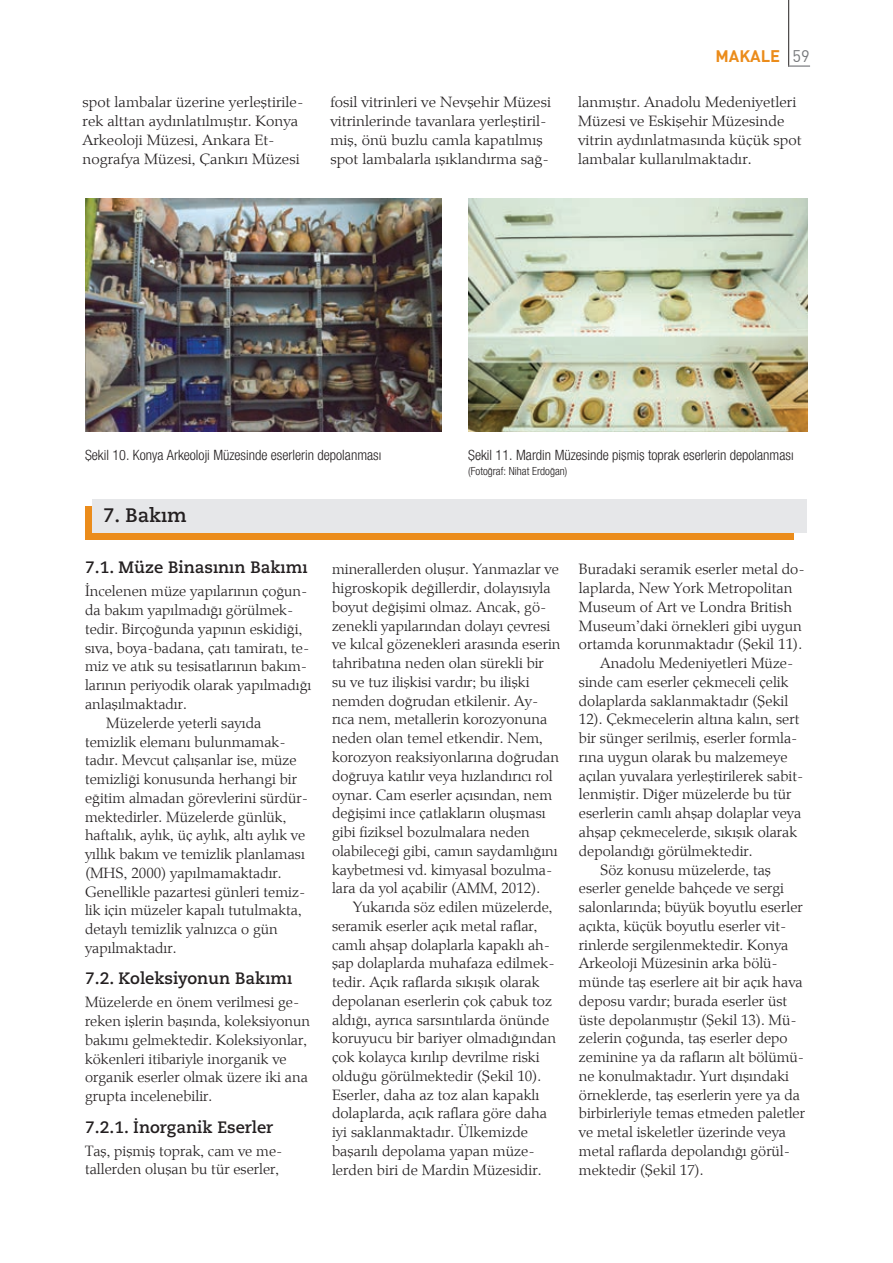
<style>
.page{position:relative;width:893px;height:1263px;background:#fff}
.page>*{position:absolute;margin:0;border:0;box-sizing:border-box;transform-origin:0 0}
.arabaslik{font:700 19.5px "Caecilia";color:#231f20}
.arabaslik-2{font:700 16.5px "Caecilia";color:#231f20}
.t1{font:16.5px "dinbold T";color:#eb8c1b}
.metin{font:15px/18.8px "Palatino Light T";color:#231f20}
.resimalti{font:14.25px "Helvetica LCT";color:#231f20}
.resimalti-2{font:11.25px "Helvetica LCT";color:#231f20}
.s1{font-family:"DINPLAINT";color:#76787b}
</style>
<div class="page">
<hr style="left:788px;top:0;width:1px;height:67px;background:#231f20">
<hr style="left:788px;top:65px;width:22px;height:2px;background:#939598">
<div style="left:85px;top:506px;width:709px;height:34px;background:#eb8c1b"></div>
<div style="left:92px;top:499px;width:715px;height:34px;background:#e6e7e9"></div>
<img style="left:85px;top:199px;width:356px;height:233px">
<img style="left:468px;top:199px;width:340px;height:233px">
<p class="t1" style="left:715px;top:45px;width:96px">MAKALE <span class="s1">59</span></p>
<p class="metin" style="left:83px;top:93px;width:223px">spot lambalar üzerine yerleştirile&shy;rek alttan aydınlatılmıştır. Konya Arkeoloji Müzesi, Ankara Et&shy;nografya Müzesi, Çankırı Müzesi</p>
<p class="metin" style="left:330px;top:93px;width:222px">fosil vitrinleri ve Nevşehir Müzesi vitrinlerinde tavanlara yerleştiril&shy;miş, önü buzlu camla kapatılmış spot lambalarla ışıklandırma sağ-</p>
<p class="metin" style="left:578px;top:93px;width:225px">lanmıştır. Anadolu Medeniyetleri<br>Müzesi ve Eskişehir Müzesinde vitrin aydınlatmasında küçük spot lambalar kullanılmaktadır.</p>
<p class="resimalti" style="left:85px;top:447px;width:298px">Şekil 10. Konya Arkeoloji Müzesinde eserlerin depolanması</p>
<p class="resimalti" style="left:468px;top:447px;width:327px">Şekil 11. Mardin Müzesinde pişmiş toprak eserlerin depolanması</p>
<p class="resimalti-2" style="left:468px;top:465px;width:101px">(Fotoğraf: Nihat Erdoğan)</p>
<p class="arabaslik" style="left:103px;top:504px;width:85px">7. Bakım</p>
<p class="arabaslik-2" style="left:85px;top:558px;width:224px">7.1. Müze Binasının Bakımı</p>
<p class="metin" style="left:85px;top:582px;width:228px">İncelenen müze yapılarının çoğun&shy;da bakım yapılmadığı görülmek&shy;tedir. Birçoğunda yapının eskidiği, sıva, boya-badana, çatı tamiratı, te&shy;miz ve atık su tesisatlarının bakım&shy;larının periyodik olarak yapılmadığı anlaşılmaktadır.</p>
<p class="metin" style="left:85px;top:713px;width:225px;text-indent:21px">Müzelerde yeterli sayıda temizlik elemanı bulunmamak&shy;tadır. Mevcut çalışanlar ise, müze temizliği konusunda herhangi bir eğitim almadan görevlerini sürdür&shy;mektedirler. Müzelerde günlük, haftalık, aylık, üç aylık, altı aylık ve yıllık bakım ve temizlik planlaması (MHS, 2000) yapılmamaktadır.<br>Genellikle pazartesi günleri temiz&shy;lik için müzeler kapalı tutulmakta, detaylı temizlik yalnızca o gün yapılmaktadır.</p>
<p class="arabaslik-2" style="left:85px;top:969px;width:209px">7.2. Koleksiyonun Bakımı</p>
<p class="metin" style="left:85px;top:993px;width:226px">Müzelerde en önem verilmesi ge&shy;reken işlerin başında, koleksiyonun bakımı gelmektedir. Koleksiyonlar, kökenleri itibariyle inorganik ve organik eserler olmak üzere iki ana grupta incelenebilir.</p>
<p class="arabaslik-2" style="left:85px;top:1117px;width:190px">7.2.1. İnorganik Eserler</p>
<p class="metin" style="left:85px;top:1141px;width:199px">Taş, pişmiş toprak, cam ve me&shy;tallerden oluşan bu tür eserler,</p>
<p class="metin" style="left:332px;top:560px;width:230px">minerallerden oluşur. Yanmazlar ve higroskopik değillerdir, dolayısıyla boyut değişimi olmaz. Ancak, gö&shy;zenekli yapılarından dolayı çevresi ve kılcal gözenekleri arasında eserin tahribatına neden olan sürekli bir su ve tuz ilişkisi vardır; bu ilişki nemden doğrudan etkilenir. Ay&shy;rıca nem, metallerin korozyonuna neden olan temel etkendir. Nem, korozyon reaksiyonlarına doğrudan doğruya katılır veya hızlandırıcı rol oynar. Cam eserler açısından, nem değişimi ince çatlakların oluşması gibi fiziksel bozulmalara neden olabileceği gibi, camın saydamlığını kaybetmesi vd. kimyasal bozulma&shy;lara da yol açabilir (AMM, 2012).</p>
<p class="metin" style="left:332px;top:898px;width:226px;text-indent:21px">Yukarıda söz edilen müzelerde, seramik eserler açık metal raflar, camlı ahşap dolaplarla kapaklı ah&shy;şap dolaplarda muhafaza edilmek&shy;tedir. Açık raflarda sıkışık olarak depolanan eserlerin çok çabuk toz aldığı, ayrıca sarsıntılarda önünde koruyucu bir bariyer olmadığından çok kolayca kırılıp devrilme riski olduğu görülmektedir (Şekil 10).<br>Eserler, daha az toz alan kapaklı dolaplarda, açık raflara göre daha iyi saklanmaktadır. Ülkemizde başarılı depolama yapan müze&shy;lerden biri de Mardin Müzesidir.</p>
<p class="metin" style="left:579px;top:560px;width:227px">Buradaki seramik eserler metal do&shy;laplarda, New York Metropolitan Museum of Art ve Londra British Museum’daki örnekleri gibi uygun ortamda korunmaktadır (Şekil 11).</p>
<p class="metin" style="left:579px;top:654px;width:226px;text-indent:21px">Anadolu Medeniyetleri Müze&shy;sinde cam eserler çekmeceli çelik dolaplarda saklanmaktadır (Şekil 12). Çekmecelerin altına kalın, sert bir sünger serilmiş, eserler formla&shy;rına uygun olarak bu malzemeye açılan yuvalara yerleştirilerek sabit&shy;lenmiştir. Diğer müzelerde bu tür eserlerin camlı ahşap dolaplar veya ahşap çekmecelerde, sıkışık olarak depolandığı görülmektedir.</p>
<p class="metin" style="left:579px;top:860px;width:228px;text-indent:21px">Söz konusu müzelerde, taş eserler genelde bahçede ve sergi salonlarında; büyük boyutlu eserler açıkta, küçük boyutlu eserler vit&shy;rinlerde sergilenmektedir. Konya Arkeoloji Müzesinin arka bölü&shy;münde taş eserlere ait bir açık hava deposu vardır; burada eserler üst üste depolanmıştır (Şekil 13). Mü&shy;zelerin çoğunda, taş eserler depo zeminine ya da rafların alt bölümü&shy;ne konulmaktadır. Yurt dışındaki örneklerde, taş eserlerin yere ya da birbirleriyle temas etmeden paletler ve metal iskeletler üzerinde veya metal raflarda depolandığı görül&shy;mektedir (Şekil 17).</p>
</div>
